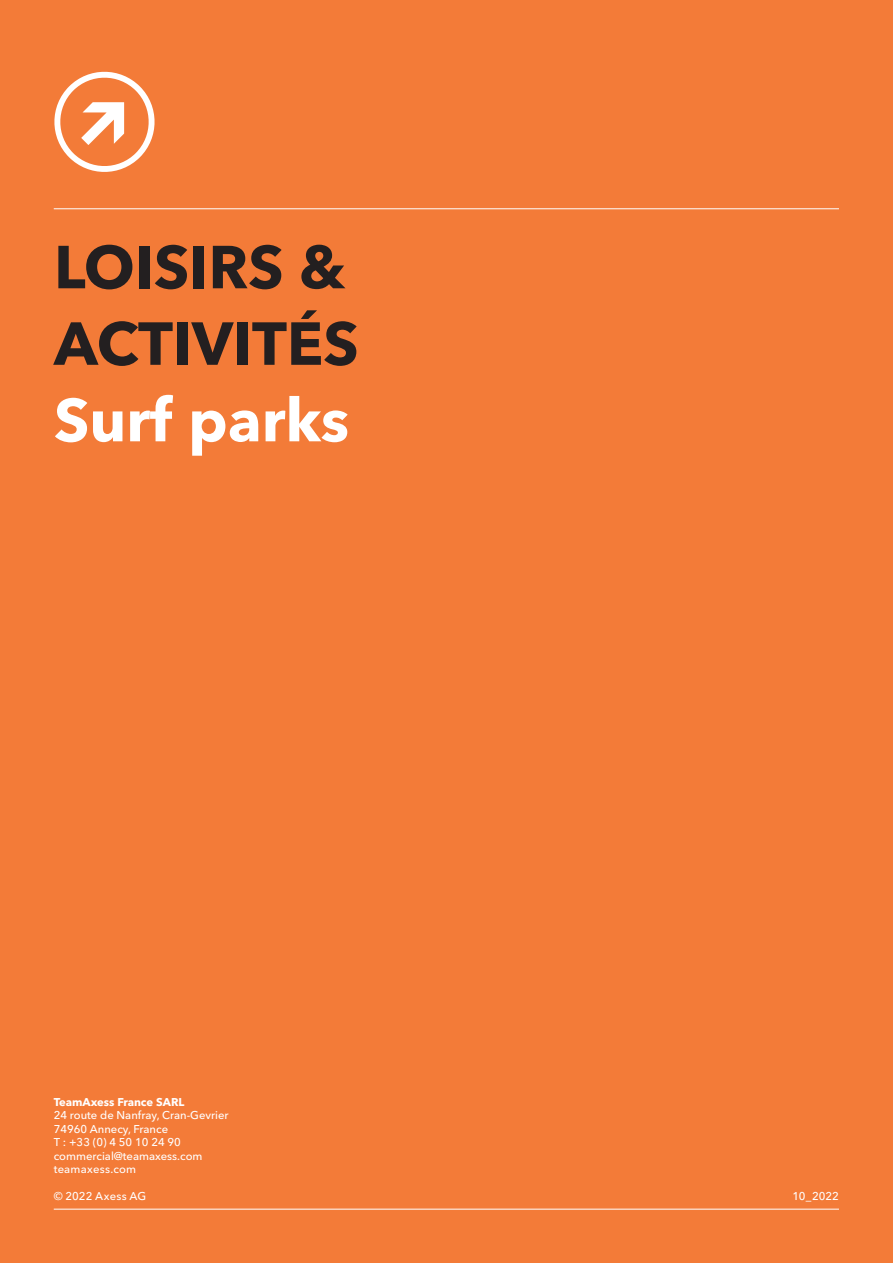
<style>
.page{position:relative;width:893px;height:1263px;background:#f37b38}
.page>*{position:absolute;margin:0;border:0;box-sizing:border-box;transform-origin:0 0}
.t1{font:700 60px/76.5px "Avenir Next Cyr";color:#231f20}
.t2{font:700 60px "Avenir Next Cyr";color:#fff}
.t3{font:500 11.25px/13.5px "Avenir Next Cyr";color:#fff}
.t4{font:700 11.25px "Avenir Next Cyr";color:#fff}
</style>
<div class="page">
<hr style="left:54px;top:1209px;width:785px;height:1px;background:#fff">
<svg style="left:54px;top:71px;width:101px;height:101px"></svg>
<hr style="left:54px;top:208px;width:785px;height:1px;background:#fff">
<h1 class="t1" style="left:54px;top:229px;width:306px">LOISIRS &amp;<br>ACTIVITÉS</h1>
<h1 class="t2" style="left:54px;top:383px;width:297px">Surf parks</h1>
<p class="t4" style="left:54px;top:1095px;width:132px">TeamAxess France SARL</p>
<p class="t3" style="left:54px;top:1108px;width:176px">24 route de Nanfray, Cran-Gevrier<br>74960 Annecy, France<br>T : +33 (0) 4 50 10 24 90 commercial@teamaxess.com teamaxess.com</p>
<p class="t3" style="left:54px;top:1189px;width:94px">© 2022 Axess AG</p>
<p class="t3" style="left:792px;top:1189px;width:48px">10_2022</p>
</div>
